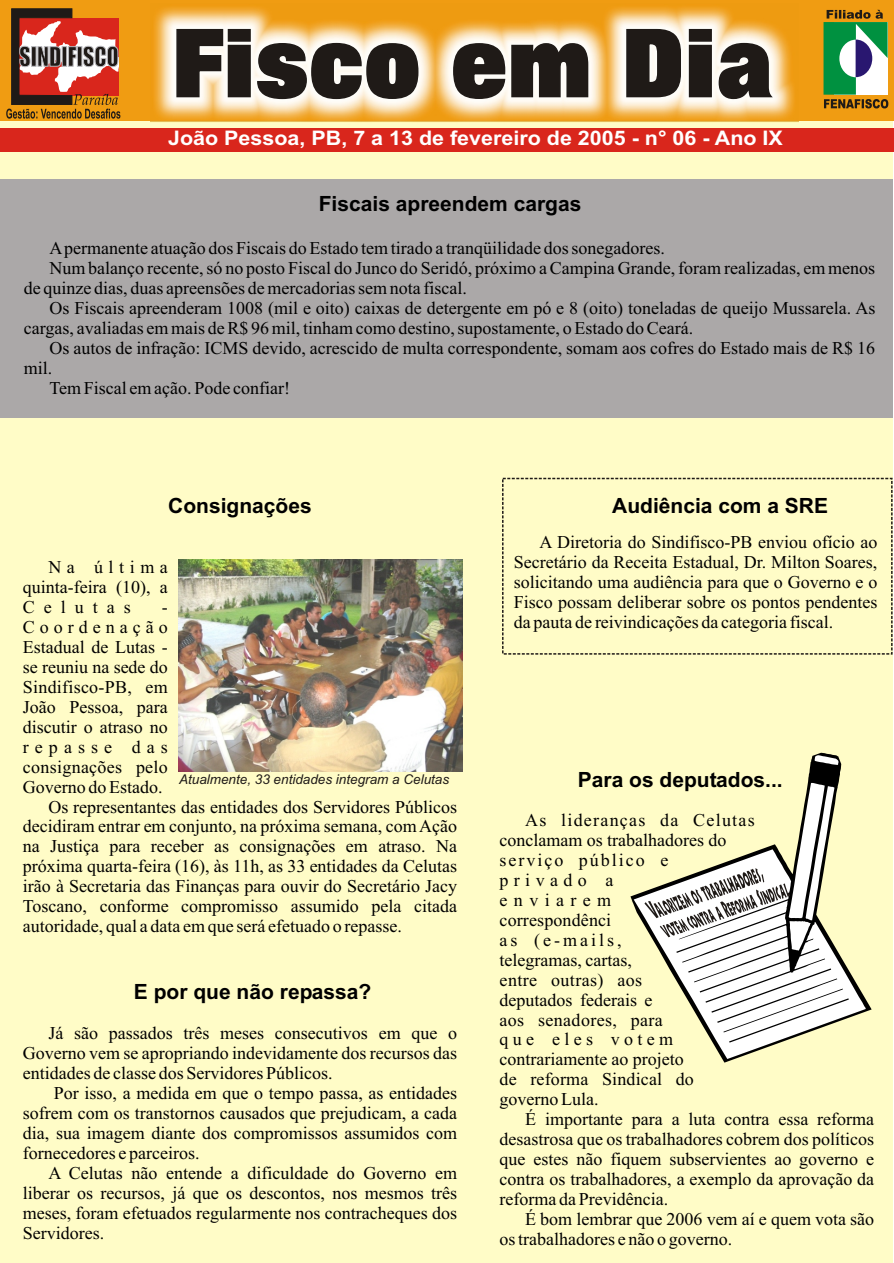
<style>
.page{position:relative;width:894px;height:1263px;background:#fff}
.page>*{position:absolute;margin:0;border:0;box-sizing:border-box;transform-origin:0 0}
.t1{font:700 21px "Arial";color:#000}
.t2{font:700 20.1px "Arial";color:#fff;scale:1.07 1}
.t3{font:18px/20px "Times New Roman";color:#000;text-align:justify}
.t4{font:18px "Times New Roman";letter-spacing:.28em;color:#000}
.t5{font:18px "Times New Roman";letter-spacing:.335em;color:#000}
.t6{font:italic 13.5px "Arial";color:#1f1a17}
</style>
<div class="page">
<div style="left:0;top:0;width:893px;height:1263px;background:#fffcc7"></div>
<div style="left:0;top:128px;width:894px;height:23px;background:#d9261c"></div>
<div style="left:0;top:0;width:894px;height:121px;background:#f09c12"></div>
<img style="left:150px;top:7px;width:649px;height:116px">
<svg style="left:176px;top:28px;width:599px;height:72px;background:#847969"></svg>
<svg style="left:6px;top:8px;width:114px;height:111px"></svg>
<svg style="left:824px;top:10px;width:64px;height:98px;background:#749c6d"></svg>
<div style="left:0;top:179px;width:893px;height:238px;background:#aba8a8"></div>
<svg style="left:630px;top:753px;width:242px;height:310px"></svg>
<svg style="left:634px;top:849px;width:232px;height:210px"></svg>
<svg style="left:711px;top:968px;width:138px;height:75px;background:#e4e4df"></svg>
<svg style="left:815px;top:755px;width:24px;height:10px"></svg>
<svg style="left:644px;top:783px;width:190px;height:168px"></svg>
<div style="left:502px;top:478px;width:391px;height:177px;border:2px dashed #1f1a17"></div>
<img style="left:179px;top:560px;width:284px;height:212px">
<p class="t2" style="left:168px;top:131px;width:576px">João Pessoa, PB, 7 a 13 de fevereiro de 2005 - n° 06 - Ano IX</p>
<p class="t1" style="left:319px;top:195px;width:264px">Fiscais apreendem cargas</p>
<p class="t3" style="left:49px;top:240px;width:617px">A permanente atuação dos Fiscais do Estado tem tirado a tranqüilidade dos sonegadores.</p>
<p class="t3" style="left:49px;top:260px;width:827px">Num balanço recente, só no posto Fiscal do Junco do Seridó, próximo a Campina Grande, foram realizadas, em menos</p>
<p class="t3" style="left:24px;top:280px;width:445px">de quinze dias, duas apreensões de mercadorias sem nota fiscal.</p>
<p class="t3" style="left:49px;top:300px;width:827px">Os Fiscais apreenderam 1008 (mil e oito) caixas de detergente em pó e 8 (oito) toneladas de queijo Mussarela. As</p>
<p class="t3" style="left:24px;top:320px;width:671px">cargas, avaliadas em mais de R$ 96 mil, tinham como destino, supostamente, o Estado do Ceará.</p>
<p class="t3" style="left:49px;top:340px;width:827px">Os autos de infração: ICMS devido, acrescido de multa correspondente, somam aos cofres do Estado mais de R$ 16</p>
<p class="t3" style="left:24px;top:360px;width:30px">mil.</p>
<p class="t3" style="left:49px;top:380px;width:242px">Tem Fiscal em ação. Pode confiar!</p>
<p class="t1" style="left:168px;top:498px;width:145px">Consignações</p>
<p class="t3" style="left:23px;top:559px;width:147px;text-indent:26px">Na última quinta-feira (10), a Celutas</p>
<p class="t3" style="left:162px;top:599px;width:7px">-</p>
<p class="t4" style="left:23px;top:621px;width:147px">Coordenação</p>
<p class="t3" style="left:23px;top:639px;width:147px">Estadual de Lutas -</p>
<p class="t3" style="left:23px;top:659px;width:147px">se reuniu na sede do</p>
<p class="t3" style="left:23px;top:679px;width:147px">Sindifisco-PB, em</p>
<p class="t3" style="left:23px;top:699px;width:147px">João Pessoa, para</p>
<p class="t3" style="left:23px;top:719px;width:147px">discutir o atraso no</p>
<p class="t5" style="left:23px;top:740px;width:147px">repasse das</p>
<p class="t3" style="left:23px;top:758px;width:147px">consignações pelo</p>
<p class="t3" style="left:23px;top:778px;width:141px">Governo do Estado.</p>
<p class="t3" style="left:48px;top:798px;width:410px">Os representantes das entidades dos Servidores Públicos</p>
<p class="t3" style="left:23px;top:818px;width:436px">decidiram entrar em conjunto, na próxima semana, com Ação</p>
<p class="t3" style="left:23px;top:838px;width:436px">na Justiça para receber as consignações em atraso. Na</p>
<p class="t3" style="left:23px;top:858px;width:436px">próxima quarta-feira (16), às 11h, as 33 entidades da Celutas</p>
<p class="t3" style="left:23px;top:878px;width:436px">irão à Secretaria das Finanças para ouvir do Secretário Jacy</p>
<p class="t3" style="left:23px;top:898px;width:436px">Toscano, conforme compromisso assumido pela citada</p>
<p class="t3" style="left:23px;top:918px;width:381px">autoridade, qual a data em que será efetuado o repasse.</p>
<p class="t6" style="left:179px;top:774px;width:271px">Atualmente, 33 entidades integram a Celutas</p>
<p class="t1" style="left:134px;top:984px;width:239px">E por que não repassa?</p>
<p class="t3" style="left:23px;top:1025px;width:436px;text-indent:26px">Já são passados três meses consecutivos em que o Governo vem se apropriando indevidamente dos recursos das entidades de classe dos Servidores Públicos.</p>
<p class="t3" style="left:23px;top:1085px;width:436px;text-indent:31px">Por isso, a medida em que o tempo passa, as entidades sofrem com os transtornos causados que prejudicam, a cada dia, sua imagem diante dos compromissos assumidos com fornecedores e parceiros.</p>
<p class="t3" style="left:23px;top:1165px;width:436px;text-indent:26px">A Celutas não entende a dificuldade do Governo em liberar os recursos, já que os descontos, nos mesmos três meses, foram efetuados regularmente nos contracheques dos Servidores.</p>
<p class="t1" style="left:612px;top:498px;width:217px">Audiência com a SRE</p>
<p class="t3" style="left:514px;top:534px;width:365px;text-indent:26px">A Diretoria do Sindifisco-PB enviou ofício ao Secretário da Receita Estadual, Dr. Milton Soares, solicitando uma audiência para que o Governo e o Fisco possam deliberar sobre os pontos pendentes da pauta de reivindicações da categoria fiscal.</p>
<p class="t1" style="left:578px;top:771px;width:206px">Para os deputados...</p>
<p class="t3" style="left:500px;top:812px;width:257px;text-align:left;text-indent:26px">As lideranças da Celutas conclamam os trabalhadores do serviço público e privado a<br>enviarem<br>correspondênci<br>as (e-mails,<br>telegramas, cartas,<br>entre outras) aos<br>deputados federais e<br>aos senadores, para<br>que eles votem contrariamente ao projeto<br>de reforma Sindical do governo Lula.</p>
<p class="t3" style="left:500px;top:1111px;width:376px;text-indent:26px">É importante para a luta contra essa reforma desastrosa que os trabalhadores cobrem dos políticos que estes não fiquem subservientes ao governo e contra os trabalhadores, a exemplo da aprovação da reforma da Previdência.</p>
<p class="t3" style="left:500px;top:1211px;width:376px;text-indent:26px">É bom lembrar que 2006 vem aí e quem vota são os trabalhadores e não o governo.</p>
</div>
